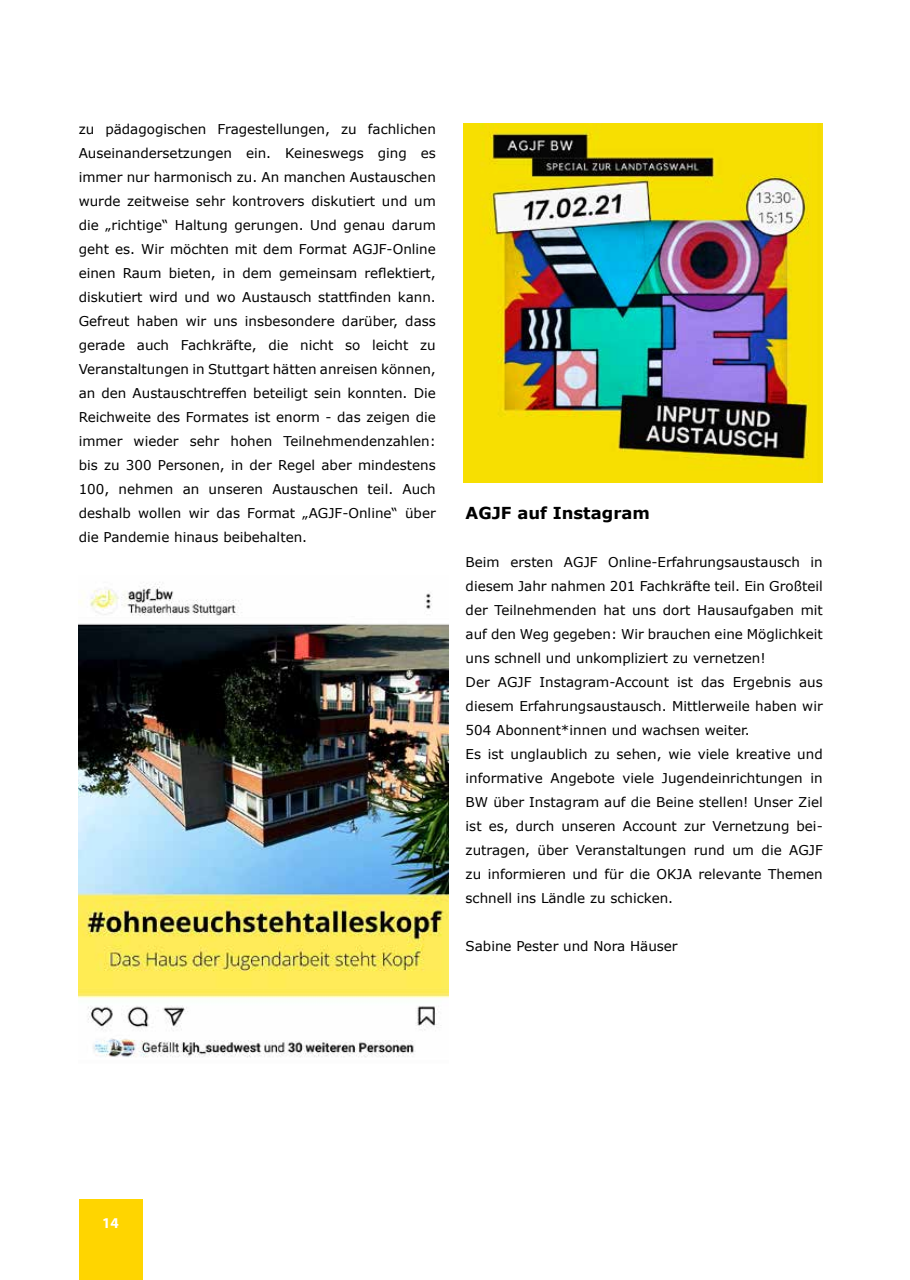
<style>
.page{position:relative;width:910px;height:1280px;background:#fff}
.page>*{position:absolute;margin:0;border:0;box-sizing:border-box;transform-origin:0 0}
.t1{font:700 16.5px "Verdana";color:#000}
.t2{font:700 15px "Myriad Pro";color:#fff}
.t3{font:13.5px/24px "Verdana";color:#000;text-align:justify}
</style>
<div class="page">
<div style="left:79px;top:1199px;width:63px;height:81px;background:#ffd500"></div>
<img style="left:79px;top:582px;width:369px;height:476px">
<img style="left:464px;top:123px;width:359px;height:359px">
<p class="t3" style="left:79px;top:117px;width:359px">zu pädagogischen Fragestellungen, zu fachlichen Auseinandersetzungen ein. Keineswegs ging es immer nur harmonisch zu. An manchen Austauschen wurde zeitweise sehr kontrovers diskutiert und um die „richtige“ Haltung gerungen. Und genau darum geht es. Wir möchten mit dem Format AGJF-Online einen Raum bieten, in dem gemeinsam reflektiert, diskutiert wird und wo Austausch stattfinden kann.<br>Gefreut haben wir uns insbesondere darüber, dass gerade auch Fachkräfte, die nicht so leicht zu Veranstaltungen in Stuttgart hätten anreisen können, an den Austauschtreffen beteiligt sein konnten. Die Reichweite des Formates ist enorm - das zeigen die immer wieder sehr hohen Teilnehmendenzahlen: bis zu 300 Personen, in der Regel aber mindestens 100, nehmen an unseren Austauschen teil. Auch deshalb wollen wir das Format „AGJF-Online“ über die Pandemie hinaus beibehalten.</p>
<p class="t1" style="left:466px;top:502px;width:186px">AGJF auf Instagram</p>
<p class="t3" style="left:466px;top:550px;width:359px;text-align:left">Beim ersten AGJF Online-Erfahrungsaustausch in diesem Jahr nahmen 201 Fachkräfte teil. Ein Großteil der Teilnehmenden hat uns dort Hausaufgaben mit auf den Weg gegeben: Wir brauchen eine Möglichkeit uns schnell und unkompliziert zu vernetzen!<br>Der AGJF Instagram-Account ist das Ergebnis aus diesem Erfahrungsaustausch. Mittlerweile haben wir 504 Abonnent*innen und wachsen weiter.<br>Es ist unglaublich zu sehen, wie viele kreative und informative Angebote viele Jugendeinrichtungen in BW über Instagram auf die Beine stellen! Unser Ziel ist es, durch unseren Account zur Vernetzung bei&shy;zutragen, über Veranstaltungen rund um die AGJF zu informieren und für die OKJA relevante Themen schnell ins Ländle zu schicken.</p>
<p class="t3" style="left:466px;top:934px;width:214px">Sabine Pester und Nora Häuser</p>
<p class="t2" style="left:102px;top:1213px;width:18px">14</p>
</div>
